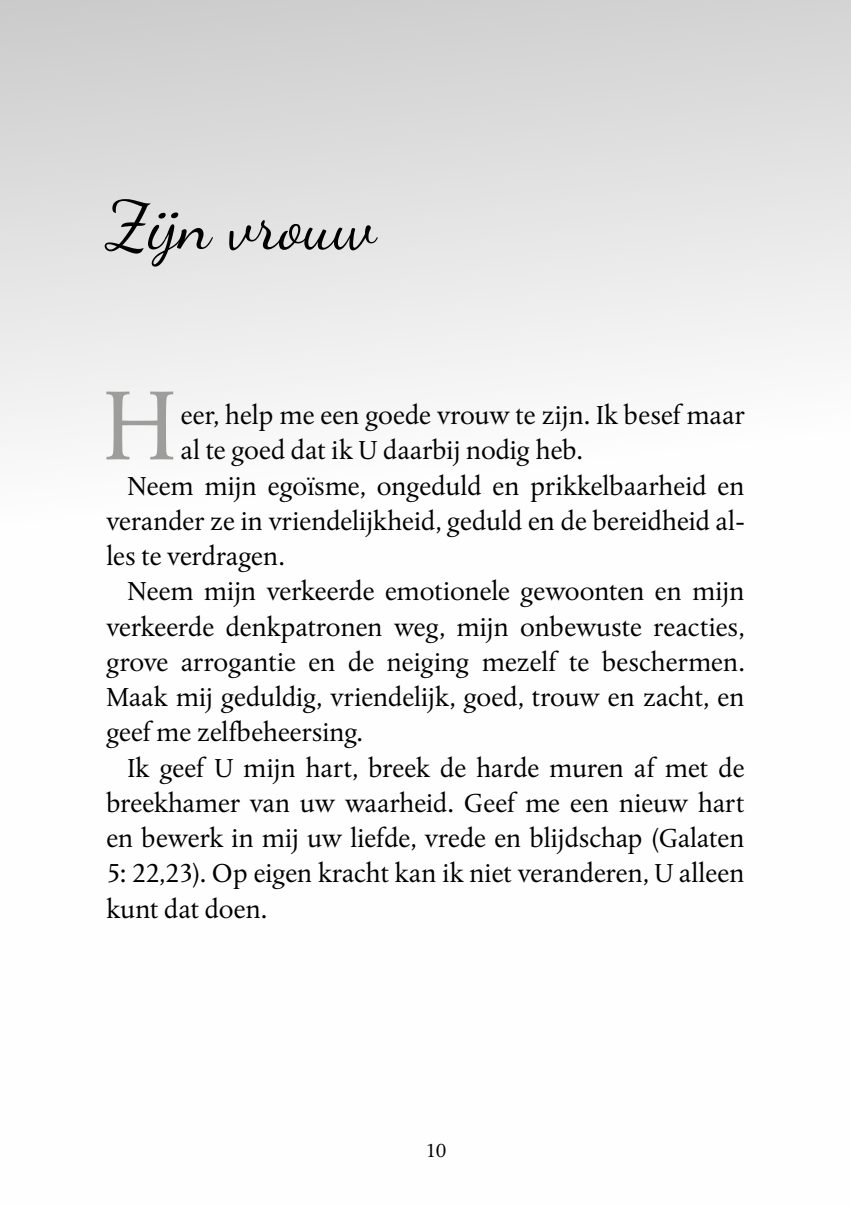
<style>
.page{position:relative;width:851px;height:1205px;background:#fff}
.page>*{position:absolute;margin:0;border:0;box-sizing:border-box;transform-origin:0 0}
.t1{font:103.5px "Albertina MT Std";color:#9d9d9c}
.t2{font:67.5px "Dancing Script";color:#000}
.t3{font:27.5px "Albertina MT Std";letter-spacing:-.005em;color:#000}
.t4{font:20px "Albertina MT Std";color:#000}
</style>
<div class="page">
<svg style="left:0;top:0;width:850px;height:434px"></svg>
<h2 class="t2" style="left:106px;top:186px;width:271px">Zijn vrouw</h2>
<h1 class="t1" style="left:103px;top:366px;width:75px">H</h1>
<p class="t3" style="left:181px;top:399px;width:565px">eer, help me een goede vrouw te zijn. Ik besef maar</p>
<p class="t3" style="left:181px;top:435px;width:403px">al te goed dat ik U daarbij nodig heb.</p>
<p class="t3" style="left:128px;top:470px;width:618px">Neem mijn egoïsme, ongeduld en prikkelbaarheid en</p>
<p class="t3" style="left:106px;top:505px;width:639px">verander ze in vriendelijkheid, geduld en de bereidheid al-</p>
<p class="t3" style="left:106px;top:540px;width:180px">les te verdragen.</p>
<p class="t3" style="left:128px;top:576px;width:618px">Neem mijn verkeerde emotionele gewoonten en mijn</p>
<p class="t3" style="left:106px;top:611px;width:639px">verkeerde denkpatronen weg, mijn onbewuste reacties,</p>
<p class="t3" style="left:106px;top:646px;width:639px">grove arrogantie en de neiging mezelf te beschermen.</p>
<p class="t3" style="left:106px;top:681px;width:639px">Maak mij geduldig, vriendelijk, goed, trouw en zacht, en</p>
<p class="t3" style="left:106px;top:717px;width:258px">geef me zelfbeheersing.</p>
<p class="t3" style="left:128px;top:752px;width:618px">Ik geef U mijn hart, breek de harde muren af met de</p>
<p class="t3" style="left:106px;top:787px;width:639px">breekhamer van uw waarheid. Geef me een nieuw hart</p>
<p class="t3" style="left:106px;top:822px;width:639px">en bewerk in mij uw liefde, vrede en blijdschap (Galaten</p>
<p class="t3" style="left:106px;top:858px;width:639px">5: 22,23). Op eigen kracht kan ik niet veranderen, U alleen</p>
<p class="t3" style="left:106px;top:893px;width:162px">kunt dat doen.</p>
<p class="t4" style="left:426px;top:1139px;width:21px">10</p>
</div>
